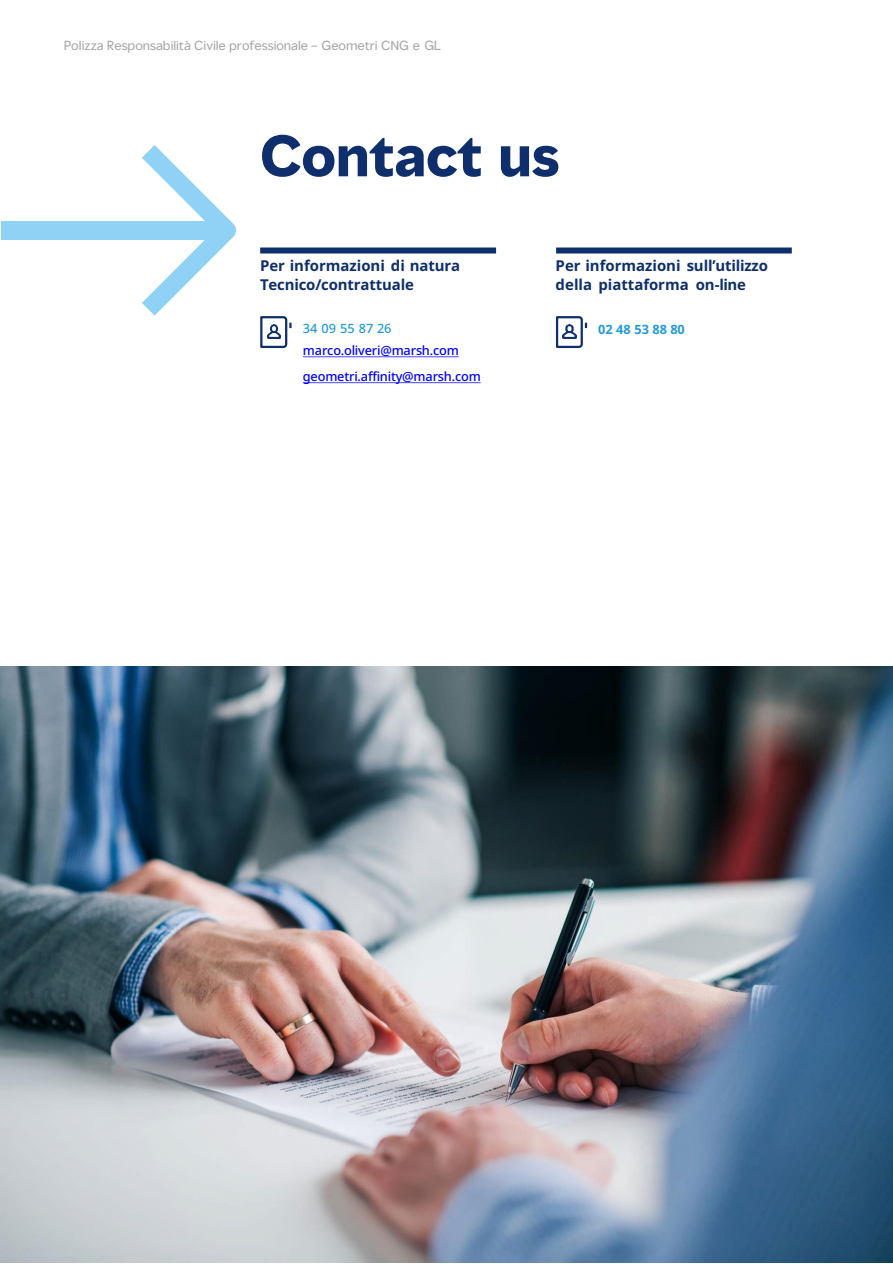
<style>
.page{position:relative;width:893px;height:1264px;background:#fff}
.page>*{position:absolute;margin:0;border:0;box-sizing:border-box;transform-origin:0 0}
.t1{font:700 54px "MMC Display";color:#0f2f6c}
.t2{font:700 15px/19.5px "Noto Sans";letter-spacing:-.005em;color:#0f2f6c}
.t3{font:500 12.75px "Noto Sans";letter-spacing:-.015em;color:#00f}
.t4{font:500 12.75px "Noto Sans";letter-spacing:.005em;color:#229ad6}
.t5{font:700 12.75px "Noto Sans";letter-spacing:.005em;color:#229ad6}
.t6{font:12px "MMC Display";color:#a8a8a7}
</style>
<div class="page">
<div style="left:2px;top:221px;width:225px;height:18px;background:#90d2f5"></div>
<svg style="left:123px;top:145px;width:113px;height:171px"></svg>
<svg style="left:303px;top:356px;width:155px;height:1px"></svg>
<svg style="left:303px;top:382px;width:177px;height:1px"></svg>
<div style="left:260px;top:247px;width:236px;height:6px;background:#0f2f6c"></div>
<svg style="left:260px;top:316px;width:31px;height:33px"></svg>
<div style="left:556px;top:247px;width:235px;height:6px;background:#0f2f6c"></div>
<svg style="left:556px;top:316px;width:31px;height:33px"></svg>
<img style="left:0;top:667px;width:892px;height:596px">
<p class="t6" style="left:64px;top:38px;width:379px">Polizza Responsabilità Civile professionale – Geometri CNG e GL</p>
<h2 class="t1" style="left:260px;top:120px;width:301px">Contact us</h2>
<p class="t2" style="left:260px;top:256px;width:201px">Per informazioni di natura<br>Tecnico/contrattuale</p>
<p class="t4" style="left:303px;top:319px;width:90px">34 09 55 87 26</p>
<p class="t3" style="left:303px;top:342px;width:157px">marco.oliveri@marsh.com</p>
<p class="t3" style="left:303px;top:367px;width:179px">geometri.affinity@marsh.com</p>
<p class="t2" style="left:555px;top:256px;width:214px">Per informazioni sull’utilizzo della piattaforma on-line</p>
<p class="t5" style="left:598px;top:320px;width:88px">02 48 53 88 80</p>
</div>
